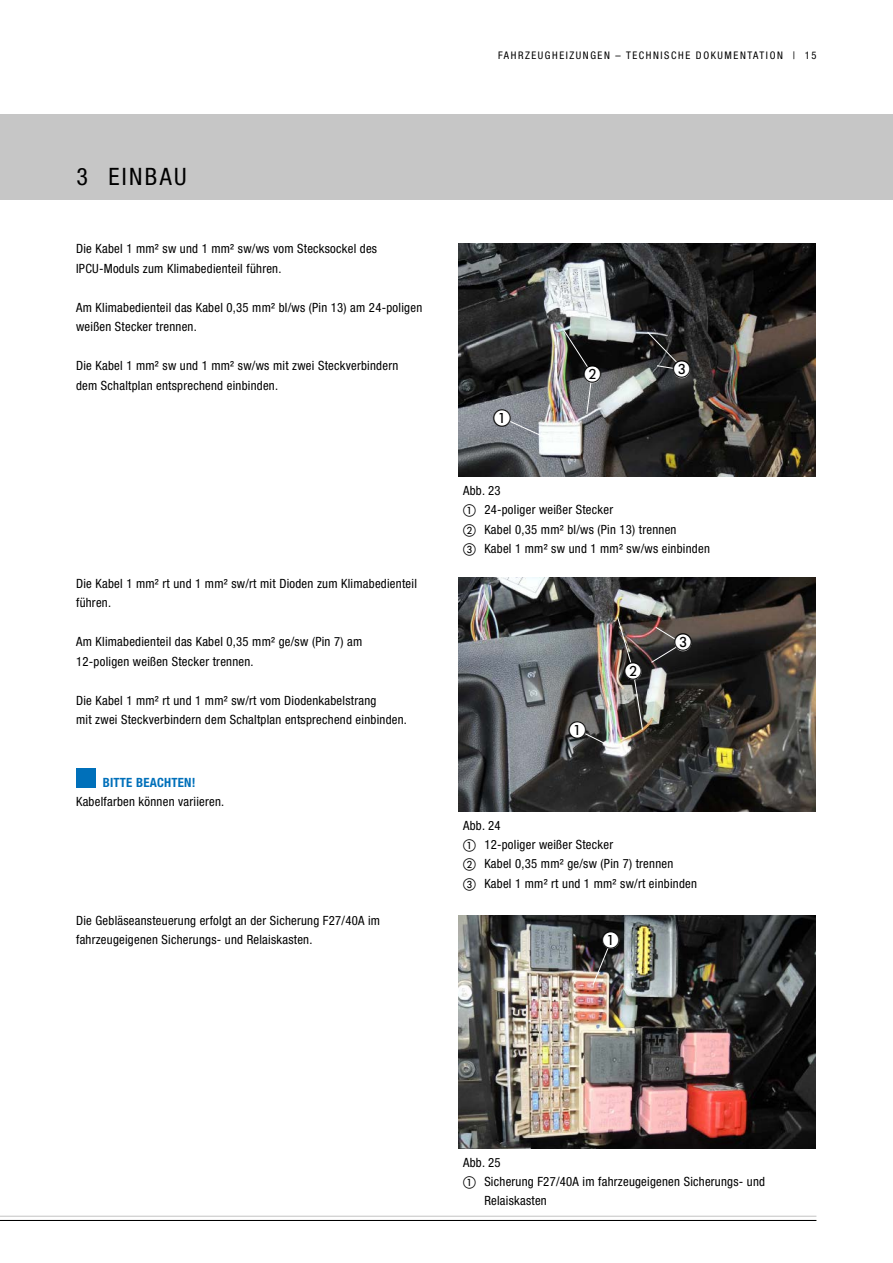
<style>
.page{position:relative;width:893px;height:1263px;background:#fff}
.page>*{position:absolute;margin:0;border:0;box-sizing:border-box;transform-origin:0 0}
.Überschrift_für_IVZ{font:condensed 24px "Helvetica Neue LT";letter-spacing:.1em;color:#000}
.t1{font:18px "European Pi One";color:#000}
.Fließtext_8_5pt{font:condensed 12.75px/19.5px "Helvetica Neue LT";letter-spacing:.02em;color:#000}
.Bitte_beachten_8_5pt{font:700 condensed 12.75px "Helvetica Neue LT";letter-spacing:.02em;color:#0070ba}
.t2{font:condensed 10.5px "Helvetica Neue LT";letter-spacing:.15em;color:#000}
.s1{font-family:"European Pi One";font-stretch:normal}
</style>
<div class="page">
<div style="left:0;top:115px;width:893px;height:85px;background:#c6c6c6"></div>
<hr style="left:0;top:1216px;width:816px;height:1px;background:#c6c6c6">
<hr style="left:0;top:1220px;width:816px;height:1px;background:#000">
<img style="left:458px;top:243px;width:357px;height:234px">
<img style="left:458px;top:578px;width:357px;height:233px">
<div style="left:76px;top:768px;width:20px;height:19px;background:#0070ba"></div>
<svg style="left:501px;top:417px;width:45px;height:21px"></svg>
<img style="left:562px;top:328px;width:32px;height:87px">
<svg style="left:646px;top:331px;width:37px;height:40px"></svg>
<div style="left:494px;top:409px;width:17px;height:17px;background:#fff;border-radius:50%"></div>
<div style="left:584px;top:366px;width:17px;height:17px;background:#fff;border-radius:50%"></div>
<div style="left:673px;top:361px;width:17px;height:17px;background:#fff;border-radius:50%"></div>
<svg style="left:577px;top:729px;width:29px;height:15px"></svg>
<div style="left:569px;top:721px;width:17px;height:17px;background:#fff;border-radius:50%"></div>
<img style="left:616px;top:616px;width:27px;height:114px">
<div style="left:625px;top:663px;width:17px;height:17px;background:#fff;border-radius:50%"></div>
<svg style="left:650px;top:626px;width:34px;height:37px"></svg>
<div style="left:674px;top:634px;width:17px;height:17px;background:#fff;border-radius:50%"></div>
<img style="left:458px;top:915px;width:357px;height:234px">
<svg style="left:592px;top:942px;width:19px;height:44px"></svg>
<div style="left:602px;top:932px;width:17px;height:17px;background:#fff;border-radius:50%"></div>
<p class="t2" style="left:498px;top:50px;width:320px">FAHRZEUGHEIZUNGEN – TECHNISCHE DOKUMENTATION | 15</p>
<p class="Überschrift_für_IVZ" style="left:77px;top:162px;width:112px">3 EINBAU</p>
<p class="Fließtext_8_5pt" style="left:76px;top:239px;width:303px">Die Kabel 1 mm² sw und 1 mm² sw/ws vom Stecksockel des<br>IPCU-Moduls zum Klimabedienteil führen.</p>
<p class="Fließtext_8_5pt" style="left:76px;top:297px;width:348px">Am Klimabedienteil das Kabel 0,35 mm² bl/ws (Pin 13) am 24-poligen weißen Stecker trennen.</p>
<p class="Fließtext_8_5pt" style="left:76px;top:356px;width:324px">Die Kabel 1 mm² sw und 1 mm² sw/ws mit zwei Steckverbindern dem Schaltplan entsprechend einbinden.</p>
<p class="Fließtext_8_5pt" style="left:76px;top:573px;width:342px">Die Kabel 1 mm² rt und 1 mm² sw/rt mit Dioden zum Klimabedienteil führen.</p>
<p class="Fließtext_8_5pt" style="left:76px;top:632px;width:288px">Am Klimabedienteil das Kabel 0,35 mm² ge/sw (Pin 7) am<br>12-poligen weißen Stecker trennen.</p>
<p class="Fließtext_8_5pt" style="left:76px;top:690px;width:332px">Die Kabel 1 mm² rt und 1 mm² sw/rt vom Diodenkabelstrang<br>mit zwei Steckverbindern dem Schaltplan entsprechend einbinden.</p>
<p class="Bitte_beachten_8_5pt" style="left:103px;top:775px;width:94px">BITTE BEACHTEN!</p>
<p class="Fließtext_8_5pt" style="left:76px;top:792px;width:150px">Kabelfarben können variieren.</p>
<p class="Fließtext_8_5pt" style="left:76px;top:910px;width:306px">Die Gebläseansteuerung erfolgt an der Sicherung F27/40A im fahrzeugeigenen Sicherungs- und Relaiskasten.</p>
<p class="t1" style="left:493px;top:408px;width:19px">A</p>
<p class="t1" style="left:583px;top:365px;width:19px">B</p>
<p class="t1" style="left:673px;top:360px;width:19px">C</p>
<p class="Fließtext_8_5pt" style="left:463px;top:481px;width:39px">Abb. 23</p>
<p class="Fließtext_8_5pt" style="left:463px;top:500px;width:152px"><span class="s1">A</span> 24-poliger weißer Stecker</p>
<p class="Fließtext_8_5pt" style="left:463px;top:519px;width:215px"><span class="s1">B</span> Kabel 0,35 mm² bl/ws (Pin 13) trennen</p>
<p class="Fließtext_8_5pt" style="left:463px;top:539px;width:248px"><span class="s1">C</span> Kabel 1 mm² sw und 1 mm² sw/ws einbinden</p>
<p class="t1" style="left:569px;top:720px;width:19px">A</p>
<p class="t1" style="left:624px;top:661px;width:19px">B</p>
<p class="t1" style="left:674px;top:633px;width:19px">C</p>
<p class="Fließtext_8_5pt" style="left:463px;top:816px;width:39px">Abb. 24</p>
<p class="Fließtext_8_5pt" style="left:463px;top:834px;width:152px"><span class="s1">A</span> 12-poliger weißer Stecker</p>
<p class="Fließtext_8_5pt" style="left:463px;top:854px;width:212px"><span class="s1">B</span> Kabel 0,35 mm² ge/sw (Pin 7) trennen</p>
<p class="Fließtext_8_5pt" style="left:463px;top:873px;width:235px"><span class="s1">C</span> Kabel 1 mm² rt und 1 mm² sw/rt einbinden</p>
<p class="t1" style="left:602px;top:930px;width:19px">A</p>
<p class="Fließtext_8_5pt" style="left:463px;top:1153px;width:39px">Abb. 25</p>
<p class="Fließtext_8_5pt" style="left:484px;top:1171px;width:282px;text-indent:-21px"><span class="s1">A</span> Sicherung F27/40A im fahrzeugeigenen Sicherungs- und<br>Relaiskasten</p>
</div>
